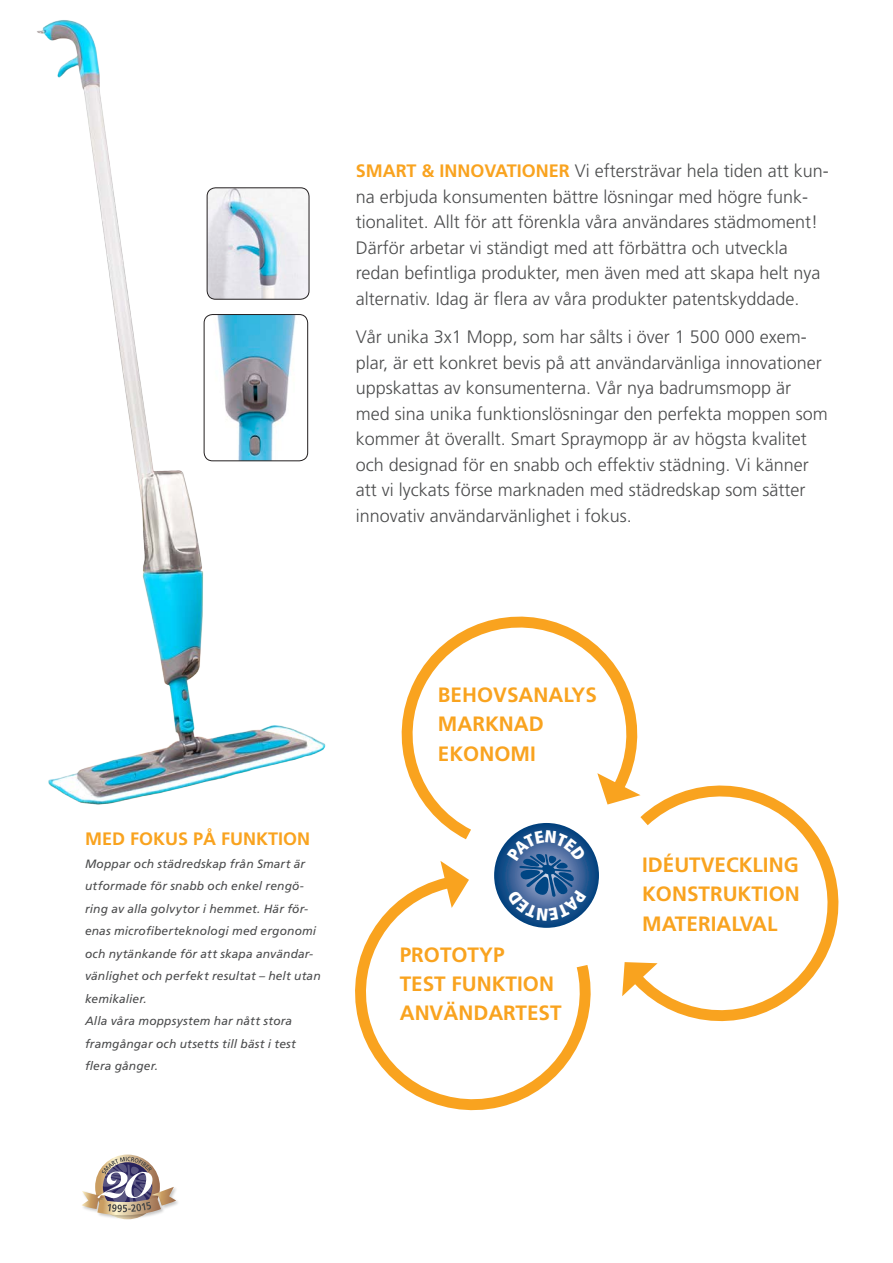
<style>
.page{position:relative;width:893px;height:1263px;background:#fff}
.page>*{position:absolute;margin:0;border:0;box-sizing:border-box;transform-origin:0 0}
.t1{font:700 20.7px/29.4px "Frutiger";color:#f9a31f}
.t2{font:300 18px/25.5px "Frutiger";color:#4b4c4d}
.t3{font:700 18px "Frutiger";color:#f9a31f}
.t4{font:italic 12px/22.5px "Frutiger";letter-spacing:.01em;color:#4b4c4d}
.s1{font-weight:700;color:#f9a31f}
</style>
<div class="page">
<img style="left:37px;top:20px;width:288px;height:785px">
<img style="left:204px;top:315px;width:104px;height:146px">
<div style="left:204px;top:314px;width:104px;height:147px;border:1px solid #231f20;border-radius:9px"></div>
<img style="left:207px;top:188px;width:102px;height:111px">
<div style="left:207px;top:188px;width:102px;height:111px;border:1px solid #231f20;border-radius:9px"></div>
<svg style="left:401px;top:616px;width:237px;height:232px"></svg>
<svg style="left:597px;top:773px;width:41px;height:31px"></svg>
<svg style="left:623px;top:779px;width:216px;height:243px"></svg>
<svg style="left:622px;top:962px;width:36px;height:34px"></svg>
<svg style="left:355px;top:879px;width:241px;height:232px"></svg>
<svg style="left:440px;top:861px;width:29px;height:47px"></svg>
<svg style="left:494px;top:823px;width:105px;height:105px"></svg>
<svg style="left:82px;top:1157px;width:94px;height:63px"></svg>
<svg style="left:507px;top:830px;width:79px;height:90px"></svg>
<p class="t2" style="left:356px;top:159px;width:475px"><span class="s1">SMART &amp; INNOVATIONER</span> Vi eftersträvar hela tiden att kun&shy;na erbjuda konsumenten bättre lösningar med högre funk&shy;tionalitet. Allt för att förenkla våra användares städmoment!<br>Därför arbetar vi ständigt med att förbättra och utveckla redan befintliga produkter, men även med att skapa helt nya alternativ. Idag är flera av våra produkter patentskyddade.</p>
<p class="t2" style="left:356px;top:324px;width:474px">Vår unika 3x1 Mopp, som har sålts i över 1 500 000 exem&shy;plar, är ett konkret bevis på att användarvänliga innovationer uppskattas av konsumenterna. Vår nya badrumsmopp är med sina unika funktionslösningar den perfekta moppen som kommer åt överallt. Smart Spraymopp är av högsta kvalitet och designad för en snabb och effektiv städning. Vi känner att vi lyckats förse marknaden med städredskap som sätter innovativ användarvänlighet i fokus.</p>
<p class="t3" style="left:85px;top:828px;width:227px">MED FOKUS PÅ FUNKTION</p>
<p class="t4" style="left:85px;top:852px;width:237px">Moppar och städredskap från Smart är utformade för snabb och enkel rengö&shy;ring av alla golvytor i hemmet. Här för&shy;enas microfiberteknologi med ergonomi och nytänkande för att skapa användar&shy;vänlighet och perfekt resultat – helt utan kemikalier.</p>
<p class="t4" style="left:85px;top:1010px;width:212px">Alla våra moppsystem har nått stora framgångar och utsetts till bäst i test flera gånger.</p>
<p class="t1" style="left:438px;top:680px;width:160px">BEHOVSANALYS</p>
<p class="t1" style="left:438px;top:709px;width:107px">MARKNAD</p>
<p class="t1" style="left:438px;top:739px;width:99px">EKONOMI</p>
<p class="t1" style="left:400px;top:940px;width:156px">PROTOTYP<br>TEST FUNKTION</p>
<p class="t1" style="left:400px;top:999px;width:163px">ANVÄNDARTEST</p>
<p class="t1" style="left:642px;top:850px;width:158px">IDÉUTVECKLING</p>
<p class="t1" style="left:642px;top:879px;width:159px">KONSTRUKTION</p>
<p class="t1" style="left:642px;top:909px;width:137px">MATERIALVAL</p>
</div>
